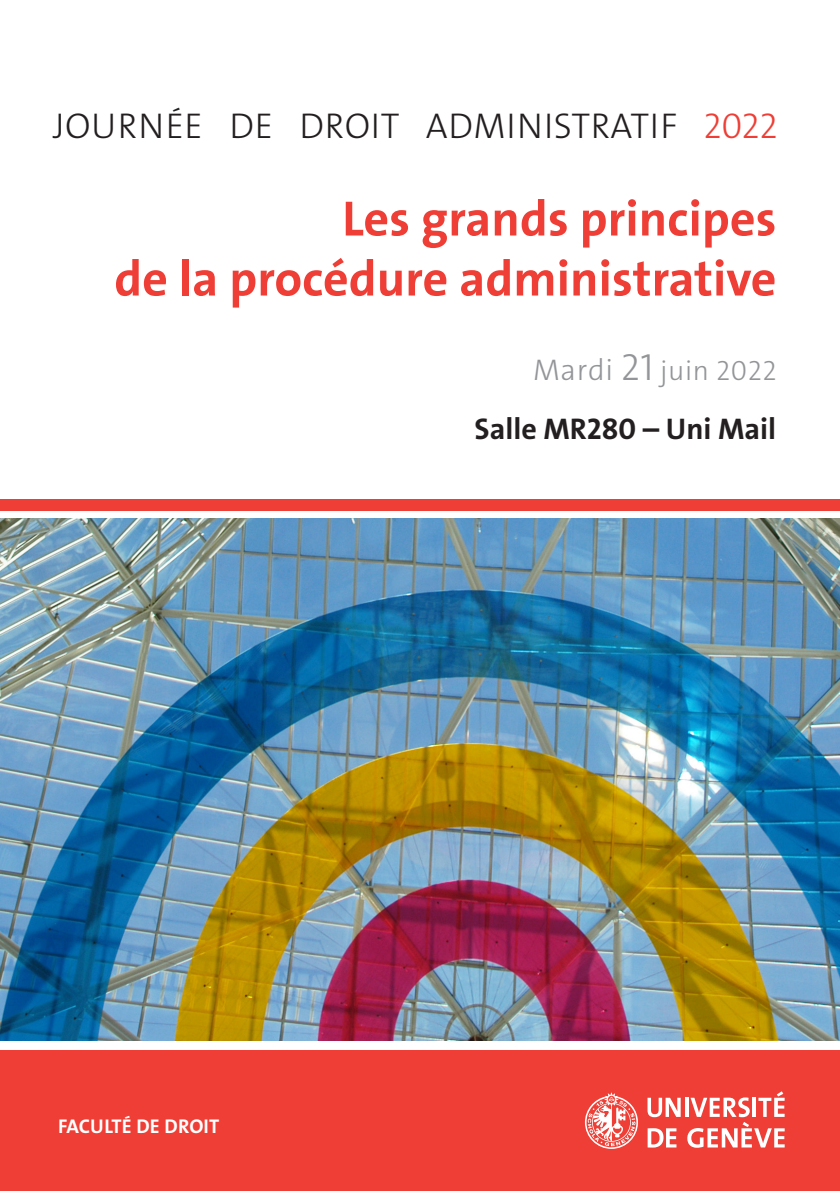
<style>
.page{position:relative;width:840px;height:1191px;background:#fff}
.page>*{position:absolute;margin:0;border:0;box-sizing:border-box;transform-origin:0 0}
.t1{font:700 50px "The Sans Os F";color:#ee3e35}
.t2{font:300 36px "The Sans Os F";letter-spacing:.02em;color:#231f20}
.t3{font:700 30px "The Sans Os F";color:#231f20}
.t4{font:300 28px "The Sans Os F";letter-spacing:.02em;color:#939598}
.t5{font:700 20px "The Sans Os F";letter-spacing:.01em;color:#fff}
.s1{color:#ee3e35}
.s2{font-size:30px}
.s3{font-size:38px}
</style>
<div class="page">
<div style="left:0;top:1050px;width:839px;height:141px;background:#ee3e35"></div>
<img style="left:0;top:519px;width:839px;height:521px">
<svg style="left:584px;top:1092px;width:53px;height:56px"></svg>
<svg style="left:647px;top:1097px;width:33px;height:20px"></svg>
<svg style="left:685px;top:1097px;width:2px;height:19px"></svg>
<svg style="left:647px;top:1128px;width:29px;height:19px"></svg>
<svg style="left:687px;top:1091px;width:97px;height:56px"></svg>
<div style="left:0;top:499px;width:839px;height:11px;background:#ee3e35"></div>
<p class="t2" style="left:53px;top:103px;width:725px">JOURNÉE DE DROIT ADMINISTRATIF <span class="s1">2022</span></p>
<p class="t1" style="left:342px;top:186px;width:435px">Les grands principes</p>
<p class="t1" style="left:114px;top:246px;width:663px">de la procédure administrative</p>
<p class="t4" style="left:533px;top:352px;width:245px"><span class="s2">Mardi</span> <span class="s3">21</span> juin 2022</p>
<p class="t3" style="left:474px;top:409px;width:303px">Salle MR280 – Uni Mail</p>
<p class="t5" style="left:58px;top:1113px;width:163px">FACULTÉ DE DROIT</p>
</div>
